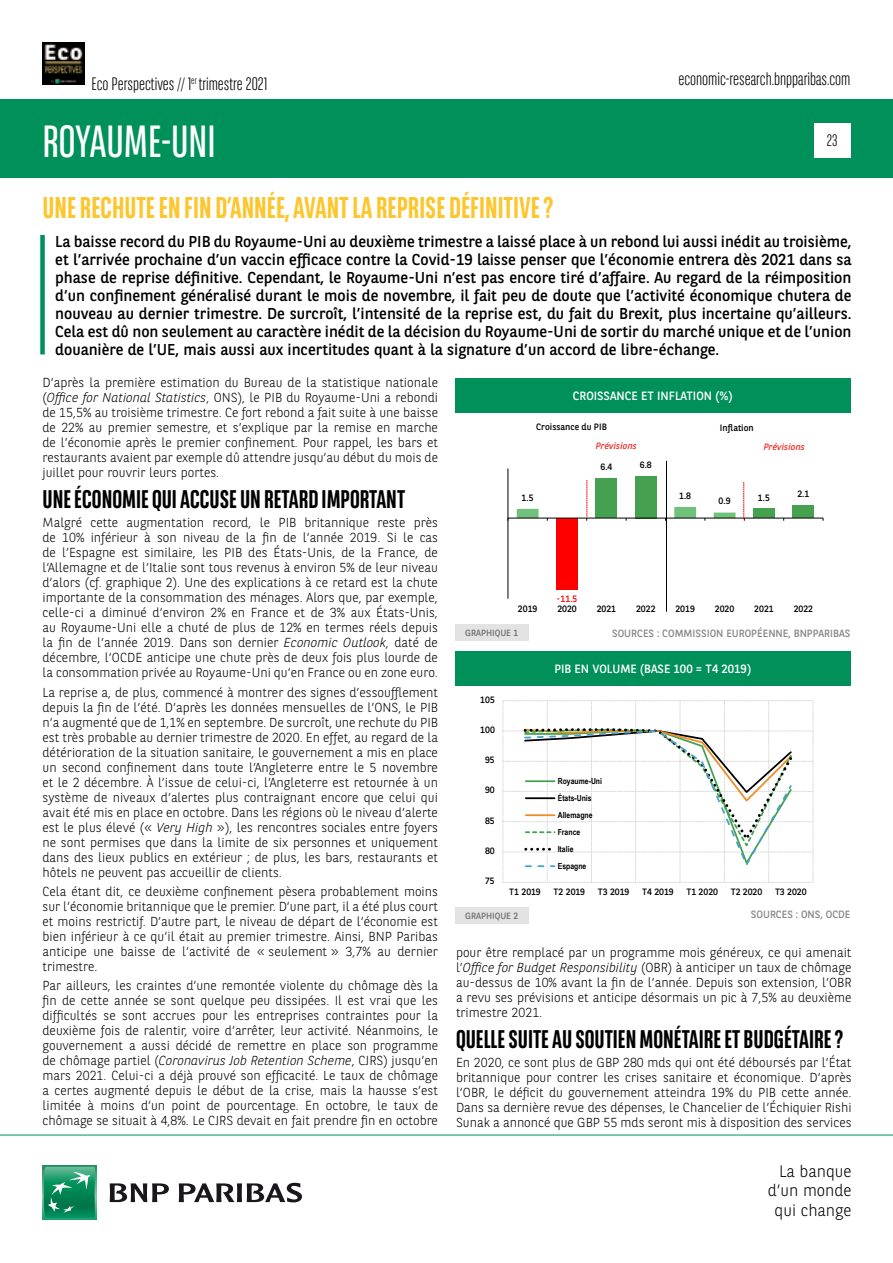
<style>
.page{position:relative;width:893px;height:1263px;background:#fff}
.page>*{position:absolute;margin:0;border:0;box-sizing:border-box;transform-origin:0 0}
.t1{font:45px "BNPP Sans Condensed";color:#fff}
.t2{font:700 30px "BNPP Sans Condensed";color:#fdc62e}
.t3{font:700 25.5px "BNPP Sans Condensed";color:#000}
.t4{font:300 18px "BNPP Sans Condensed";color:#000}
.t5{font:300 16.5px/19.8px "BNPP Sans";color:#000;text-align:right}
.t6{font:300 16.5px "BNPP Sans Condensed";color:#000}
.t7{font:15.75px/18px "BNPP Sans";color:#000;text-align:justify}
.t8{font:300 13.05px/15px "BNPP Sans";color:#000;text-align:justify}
.t9{font:12px "BNPP Sans";color:#fff}
.t10{font:10.5px "BNPP Sans";color:#878787}
.t11{font:9.15px "BNPP Sans";letter-spacing:-.005em;color:#000}
.t12{font:italic 9.15px "BNPP Sans";letter-spacing:.005em;color:#ee2d26}
.t13{font:9.15px "BNPP Sans";color:#f00}
.t14{font:9px "BNPP Sans";color:#706f6f}
.t15{font:700 8.4px/17px "Arial Narrow";letter-spacing:.005em;color:#000}
.s1{font-style:italic}
</style>
<div class="page">
<img style="left:43px;top:43px;width:42px;height:42px">
<div style="left:1px;top:99px;width:892px;height:78px;background:#00915b"></div>
<svg style="left:43px;top:1166px;width:53px;height:53px"></svg>
<svg style="left:44px;top:1167px;width:51px;height:51px;background:#26996e"></svg>
<svg style="left:110px;top:1183px;width:59px;height:19px"></svg>
<svg style="left:179px;top:1183px;width:123px;height:19px"></svg>
<hr style="left:0;top:1135px;width:893px;height:1px;background:#00915b">
<div style="left:814px;top:123px;width:36px;height:34px;background:#fff"></div>
<div style="left:40px;top:235px;width:5px;height:119px;background:#00915b"></div>
<div style="left:556px;top:518px;width:22px;height:71px;background:#f00"></div>
<div style="left:595px;top:478px;width:22px;height:40px;background:#45a150"></div>
<div style="left:635px;top:476px;width:22px;height:42px;background:#45a150"></div>
<div style="left:753px;top:509px;width:22px;height:9px;background:#45a150"></div>
<div style="left:792px;top:505px;width:22px;height:13px;background:#45a150"></div>
<hr style="left:508px;top:468px;width:1px;height:131px;background:#000">
<hr style="left:508px;top:518px;width:315px;height:1px;background:#000">
<svg style="left:517px;top:480px;width:218px;height:41px"></svg>
<svg style="left:743px;top:482px;width:2px;height:39px"></svg>
<hr style="left:666px;top:461px;width:1px;height:151px;background:#000">
<div style="left:455px;top:378px;width:395px;height:34px;background:#00915b"></div>
<div style="left:455px;top:624px;width:73px;height:17px;background:#e3e3e3"></div>
<svg style="left:503px;top:700px;width:311px;height:183px"></svg>
<div style="left:455px;top:652px;width:395px;height:34px;background:#00915b"></div>
<div style="left:455px;top:907px;width:73px;height:16px;background:#e3e3e3"></div>
<h3 class="t4" style="left:91px;top:73px;width:177px">Eco Perspectives // 1<sup>er</sup> trimestre 2021</h3>
<h1 class="t1" style="left:43px;top:113px;width:175px">ROYAUME-UNI</h1>
<h2 class="t2" style="left:43px;top:190px;width:512px">UNE RECHUTE EN FIN D’ANNÉE, AVANT LA REPRISE DÉFINITIVE ?</h2>
<h3 class="t4" style="left:678px;top:67px;width:174px">economic-research.bnpparibas.com</h3>
<p class="t6" style="left:827px;top:130px;width:12px">23</p>
<p class="t7" style="left:55px;top:232px;width:798px">La baisse record du PIB du Royaume-Uni au deuxième trimestre a laissé place à un rebond lui aussi inédit au troisième, et l’arrivée prochaine d’un vaccin efficace contre la Covid-19 laisse penser que l’économie entrera dès 2021 dans sa phase de reprise définitive. Cependant, le Royaume-Uni n’est pas encore tiré d’affaire. Au regard de la réimposition d’un confinement généralisé durant le mois de novembre, il fait peu de doute que l’activité économique chutera de nouveau au dernier trimestre. De surcroît, l’intensité de la reprise est, du fait du Brexit, plus incertaine qu’ailleurs.<br>Cela est dû non seulement au caractère inédit de la décision du Royaume-Uni de sortir du marché unique et de l’union douanière de l’UE, mais aussi aux incertitudes quant à la signature d’un accord de libre-échange.</p>
<p class="t8" style="left:43px;top:374px;width:397px">D’après la première estimation du Bureau de la statistique nationale (<span class="s1">Office for National Statistics</span>, ONS), le PIB du Royaume-Uni a rebondi de 15,5% au troisième trimestre. Ce fort rebond a fait suite à une baisse de 22% au premier semestre, et s’explique par la remise en marche de l’économie après le premier confinement. Pour rappel, les bars et restaurants avaient par exemple dû attendre jusqu’au début du mois de juillet pour rouvrir leurs portes.</p>
<h3 class="t3" style="left:43px;top:484px;width:364px">UNE ÉCONOMIE QUI ACCUSE UN RETARD IMPORTANT</h3>
<p class="t8" style="left:43px;top:515px;width:397px">Malgré cette augmentation record, le PIB britannique reste près de 10% inférieur à son niveau de la fin de l’année 2019. Si le cas de l’Espagne est similaire, les PIB des États-Unis, de la France, de l’Allemagne et de l’Italie sont tous revenus à environ 5% de leur niveau d’alors (cf. graphique 2). Une des explications à ce retard est la chute importante de la consommation des ménages. Alors que, par exemple, celle-ci a diminué d’environ 2% en France et de 3% aux États-Unis, au Royaume-Uni elle a chuté de plus de 12% en termes réels depuis la fin de l’année 2019. Dans son dernier <span class="s1">Economic Outlook</span>, daté de décembre, l’OCDE anticipe une chute près de deux fois plus lourde de la consommation privée au Royaume-Uni qu’en France ou en zone euro.</p>
<p class="t8" style="left:43px;top:684px;width:397px">La reprise a, de plus, commencé à montrer des signes d’essoufflement depuis la fin de l’été. D’après les données mensuelles de l’ONS, le PIB n’a augmenté que de 1,1% en septembre. De surcroît, une rechute du PIB est très probable au dernier trimestre de 2020. En effet, au regard de la détérioration de la situation sanitaire, le gouvernement a mis en place un second confinement dans toute l’Angleterre entre le 5 novembre et le 2 décembre. À l’issue de celui-ci, l’Angleterre est retournée à un système de niveaux d’alertes plus contraignant encore que celui qui avait été mis en place en octobre. Dans les régions où le niveau d’alerte est le plus élevé (« <span class="s1">Very High</span> »), les rencontres sociales entre foyers ne sont permises que dans la limite de six personnes et uniquement dans des lieux publics en extérieur ; de plus, les bars, restaurants et hôtels ne peuvent pas accueillir de clients.</p>
<p class="t8" style="left:43px;top:883px;width:397px">Cela étant dit, ce deuxième confinement pèsera probablement moins sur l’économie britannique que le premier. D’une part, il a été plus court et moins restrictif. D’autre part, le niveau de départ de l’économie est bien inférieur à ce qu’il était au premier trimestre. Ainsi, BNP Paribas anticipe une baisse de l’activité de « seulement » 3,7% au dernier trimestre.</p>
<p class="t8" style="left:43px;top:977px;width:397px">Par ailleurs, les craintes d’une remontée violente du chômage dès la fin de cette année se sont quelque peu dissipées. Il est vrai que les difficultés se sont accrues pour les entreprises contraintes pour la deuxième fois de ralentir, voire d’arrêter, leur activité. Néanmoins, le gouvernement a aussi décidé de remettre en place son programme de chômage partiel (<span class="s1">Coronavirus Job Retention Scheme</span>, CJRS) jusqu’en mars 2021. Celui-ci a déjà prouvé son efficacité. Le taux de chômage a certes augmenté depuis le début de la crise, mais la hausse s’est limitée à moins d’un point de pourcentage. En octobre, le taux de chômage se situait à 4,8%. Le CJRS devait en fait prendre fin en octobre</p>
<p class="t9" style="left:573px;top:388px;width:161px">CROISSANCE ET INFLATION (%)</p>
<p class="t11" style="left:536px;top:421px;width:72px">Croissance du PIB</p>
<p class="t11" style="left:720px;top:421px;width:35px">Inflation</p>
<p class="t12" style="left:596px;top:440px;width:43px">Prévisions</p>
<p class="t12" style="left:764px;top:440px;width:43px">Prévisions</p>
<p class="t11" style="left:600px;top:461px;width:14px">6.4</p>
<p class="t11" style="left:640px;top:458px;width:14px">6.8</p>
<p class="t11" style="left:797px;top:487px;width:14px">2.1</p>
<p class="t11" style="left:679px;top:489px;width:14px">1.8</p>
<p class="t11" style="left:522px;top:491px;width:14px">1.5</p>
<p class="t11" style="left:758px;top:491px;width:14px">1.5</p>
<p class="t11" style="left:718px;top:495px;width:14px">0.9</p>
<p class="t13" style="left:557px;top:593px;width:22px">-11.5</p>
<p class="t11" style="left:518px;top:602px;width:21px">2019</p>
<p class="t11" style="left:557px;top:602px;width:21px">2020</p>
<p class="t11" style="left:597px;top:602px;width:21px">2021</p>
<p class="t11" style="left:636px;top:602px;width:21px">2022</p>
<p class="t11" style="left:675px;top:602px;width:21px">2019</p>
<p class="t11" style="left:715px;top:602px;width:21px">2020</p>
<p class="t11" style="left:754px;top:602px;width:21px">2021</p>
<p class="t11" style="left:794px;top:602px;width:21px">2022</p>
<p class="t14" style="left:465px;top:626px;width:54px">GRAPHIQUE 1</p>
<p class="t10" style="left:612px;top:626px;width:240px">SOURCES : COMMISSION EUROPÉENNE, BNPPARIBAS</p>
<p class="t9" style="left:554px;top:661px;width:198px">PIB EN VOLUME (BASE 100 = T4 2019)</p>
<p class="t11" style="left:480px;top:693px;width:16px">105</p>
<p class="t11" style="left:480px;top:723px;width:16px">100</p>
<p class="t11" style="left:485px;top:754px;width:11px">95</p>
<p class="t15" style="left:558px;top:772px;width:46px">Royaume-Uni<br>États-Unis<br>Allemagne<br>France<br>Italie<br>Espagne</p>
<p class="t11" style="left:485px;top:784px;width:11px">90</p>
<p class="t11" style="left:485px;top:814px;width:11px">85</p>
<p class="t11" style="left:485px;top:844px;width:11px">80</p>
<p class="t11" style="left:485px;top:875px;width:11px">75</p>
<p class="t11" style="left:509px;top:886px;width:33px">T1 2019</p>
<p class="t11" style="left:554px;top:886px;width:33px">T2 2019</p>
<p class="t11" style="left:598px;top:886px;width:33px">T3 2019</p>
<p class="t11" style="left:642px;top:886px;width:33px">T4 2019</p>
<p class="t11" style="left:686px;top:886px;width:33px">T1 2020</p>
<p class="t11" style="left:731px;top:886px;width:33px">T2 2020</p>
<p class="t11" style="left:775px;top:886px;width:33px">T3 2020</p>
<p class="t14" style="left:465px;top:909px;width:54px">GRAPHIQUE 2</p>
<p class="t10" style="left:751px;top:907px;width:101px">SOURCES : ONS, OCDE</p>
<p class="t8" style="left:456px;top:944px;width:397px">pour être remplacé par un programme mois généreux, ce qui amenait l’<span class="s1">Office for Budget Responsibility</span> (OBR) à anticiper un taux de chômage au-dessus de 10% avant la fin de l’année. Depuis son extension, l’OBR a revu ses prévisions et anticipe désormais un pic à 7,5% au deuxième trimestre 2021.</p>
<h3 class="t3" style="left:456px;top:1024px;width:389px">QUELLE SUITE AU SOUTIEN MONÉTAIRE ET BUDGÉTAIRE ?</h3>
<p class="t8" style="left:456px;top:1055px;width:397px">En 2020, ce sont plus de GBP 280 mds qui ont été déboursés par l’État britannique pour contrer les crises sanitaire et économique. D’après l’OBR, le déficit du gouvernement atteindra 19% du PIB cette année.<br>Dans sa dernière revue des dépenses, le Chancelier de l’Échiquier Rishi Sunak a annoncé que GBP 55 mds seront mis à disposition des services</p>
<p class="t5" style="left:768px;top:1160px;width:85px">La banque d’un monde qui change</p>
</div>
